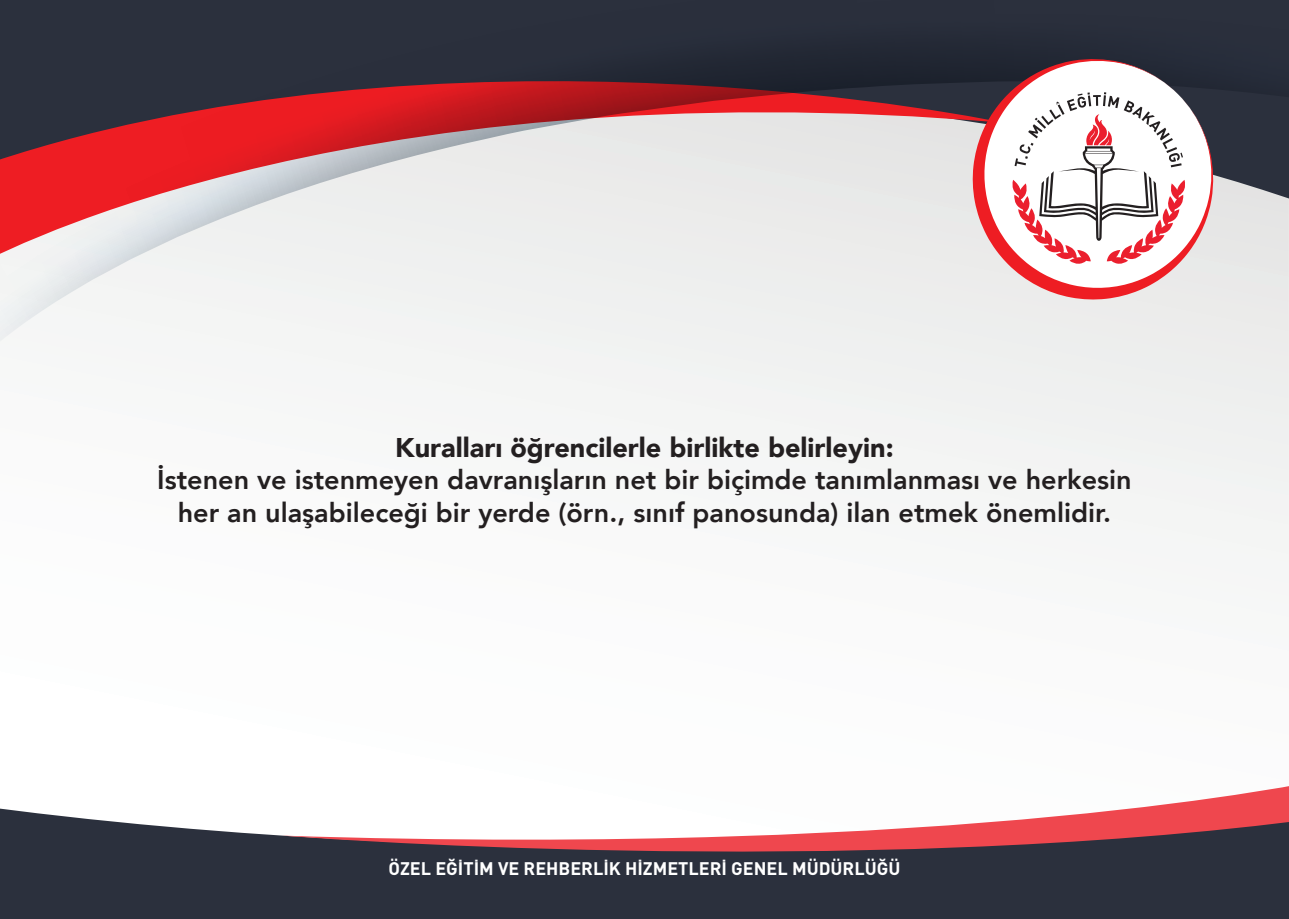
<style>
.page{position:relative;width:1289px;height:919px;background:#fff}
.page>*{position:absolute;margin:0;border:0;box-sizing:border-box;transform-origin:0 0}
.t1{font:800 27px/32.4px "Avenir";color:#231f20;text-align:center}
.t2{font:900 27px "Avenir";color:#231f20}
.t3{font:700 18px "DIN";color:#fff}
</style>
<div class="page">
<div style="left:373px;top:368px;width:915px;height:186px;background:#f4f5f4"></div>
<svg style="left:0;top:0;width:1288px;height:368px"></svg>
<svg style="left:967px;top:49px;width:256px;height:256px;background:#82848b"></svg>
<svg style="left:972px;top:58px;width:242px;height:242px"></svg>
<div style="left:0;top:808px;width:1288px;height:110px;background:#2b303d"></div>
<svg style="left:282px;top:786px;width:1006px;height:95px"></svg>
<svg style="left:1011px;top:92px;width:175px;height:173px"></svg>
<p class="t2" style="left:395px;top:424px;width:500px">Kuralları öğrencilerle birlikte belirleyin:</p>
<p class="t1" style="left:157px;top:463px;width:976px">İstenen ve istenmeyen davranışların net bir biçimde tanımlanması ve herkesin her an ulaşabileceği bir yerde (örn., sınıf panosunda) ilan etmek önemlidir.</p>
<p class="t3" style="left:388px;top:857px;width:513px">ÖZEL EĞİTİM VE REHBERLİK HİZMETLERİ GENEL MÜDÜRLÜĞÜ</p>
</div>
